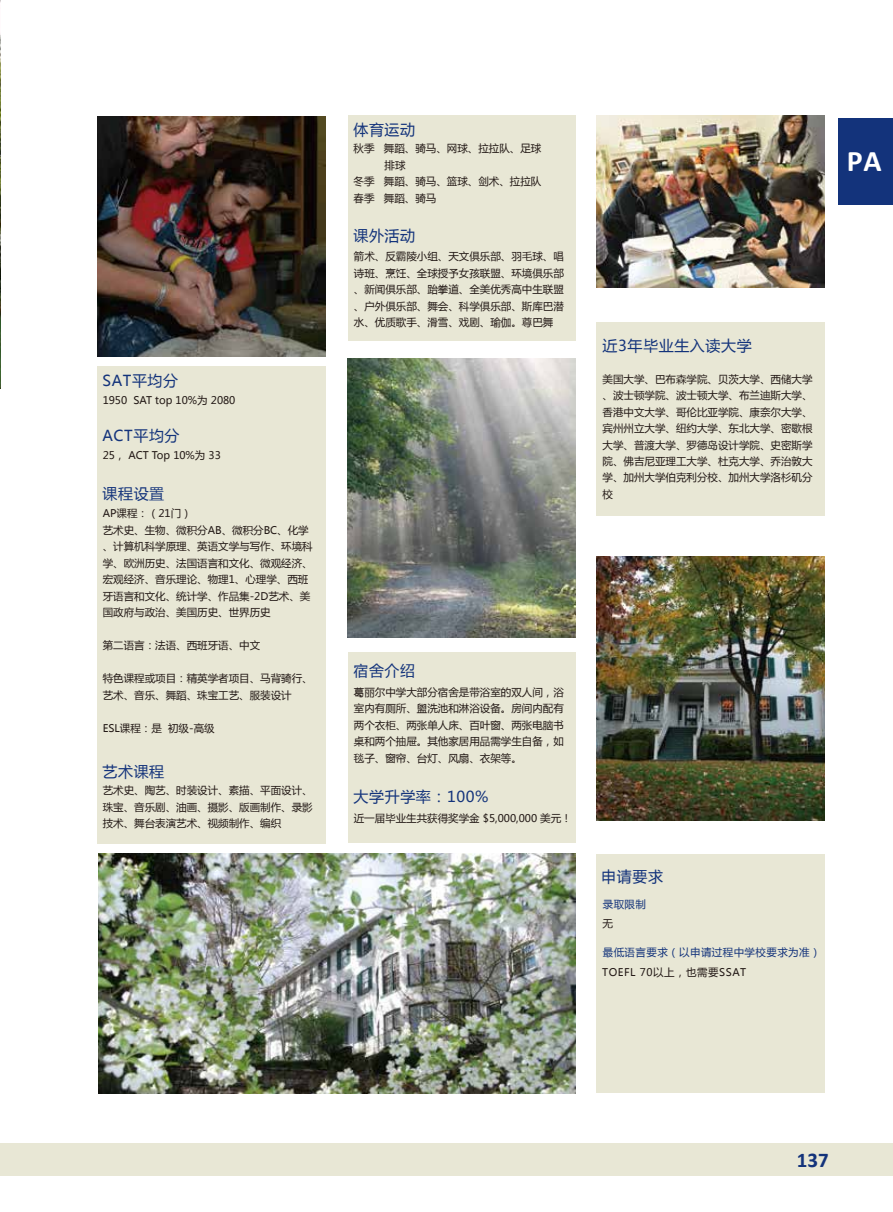
<style>
.page{position:relative;width:893px;height:1212px;background:#fff}
.page>*{position:absolute;margin:0;border:0;box-sizing:border-box;transform-origin:0 0}
.t1{font:700 30px "Calibri";color:#fff}
.t2{font:700 21px "Calibri";color:#13337b}
.t3{font:15px "Microsoft Ya Hei";letter-spacing:.04em;color:#13337b}
.t4{font:10.5px/16.5px "Microsoft Ya Hei";color:#221815;text-align:justify}
.t5{font:10.5px "Microsoft Ya Hei";letter-spacing:.04em;color:#13337b}
.t6{font:10.5px "Microsoft Ya Hei";letter-spacing:.05em;color:#221815}
</style>
<div class="page">
<div style="left:348px;top:652px;width:227px;height:191px;background:#e8e7d5"></div>
<div style="left:597px;top:323px;width:228px;height:193px;background:#e8e7d5"></div>
<div style="left:597px;top:854px;width:228px;height:238px;background:#e8e7d5"></div>
<div style="left:348px;top:116px;width:227px;height:225px;background:#e8e7d5"></div>
<div style="left:97px;top:366px;width:228px;height:477px;background:#e8e7d5"></div>
<img style="left:0;top:0;width:1px;height:389px">
<div style="left:0;top:1143px;width:893px;height:33px;background:#e8e7d5"></div>
<div style="left:838px;top:118px;width:55px;height:87px;background:#13337b"></div>
<img style="left:97px;top:116px;width:228px;height:240px">
<img style="left:98px;top:854px;width:477px;height:239px">
<img style="left:597px;top:116px;width:228px;height:172px">
<img style="left:597px;top:557px;width:228px;height:263px">
<img style="left:348px;top:359px;width:227px;height:279px">
<h3 class="t3" style="left:353px;top:119px;width:63px">体育运动</h3>
<p class="t4" style="left:354px;top:140px;width:189px">秋季 舞蹈、骑马、网球、拉拉队、足球</p>
<p class="t4" style="left:385px;top:157px;width:22px">排球</p>
<p class="t4" style="left:354px;top:173px;width:189px">冬季 舞蹈、骑马、篮球、剑术、拉拉队</p>
<p class="t4" style="left:354px;top:190px;width:84px">春季 舞蹈、骑马</p>
<h3 class="t3" style="left:353px;top:225px;width:63px">课外活动</h3>
<h3 class="t3" style="left:102px;top:371px;width:77px">SAT平均分</h3>
<p class="t4" style="left:103px;top:392px;width:134px">1950 SAT top 10%为 2080</p>
<h3 class="t3" style="left:102px;top:426px;width:79px">ACT平均分</h3>
<p class="t4" style="left:103px;top:447px;width:120px">25， ACT Top 10%为 33</p>
<p class="t4" style="left:354px;top:248px;width:211px">箭术、反霸陵小组、天文俱乐部、羽毛球、唱诗班、烹饪、全球授予女孩联盟、环境俱乐部、新闻俱乐部、跆拳道、全美优秀高中生联盟、户外俱乐部、舞会、科学俱乐部、斯库巴潜水、优质歌手、滑雪、戏剧、瑜伽。尊巴舞</p>
<h3 class="t3" style="left:102px;top:484px;width:63px">课程设置</h3>
<p class="t4" style="left:103px;top:505px;width:211px;text-align:left">AP课程：（21门）<br>艺术史、生物、微积分AB、微积分BC、化学、计算机科学原理、英语文学与写作、环境科学、欧洲历史、法国语言和文化、微观经济、宏观经济、音乐理论、物理1、心理学、西班牙语言和文化、统计学、作品集-2D艺术、美国政府与政治、美国历史、世界历史</p>
<p class="t4" style="left:103px;top:637px;width:159px">第二语言：法语、西班牙语、中文</p>
<p class="t4" style="left:103px;top:670px;width:211px">特色课程或项目：精英学者项目、马背骑行、艺术、音乐、舞蹈、珠宝工艺、服装设计</p>
<p class="t4" style="left:103px;top:719px;width:113px">ESL课程：是 初级-高级</p>
<h3 class="t3" style="left:102px;top:761px;width:63px">艺术课程</h3>
<p class="t4" style="left:103px;top:782px;width:211px">艺术史、陶艺、时装设计、素描、平面设计、珠宝、音乐剧、油画、摄影、版画制作、录影技术、舞台表演艺术、视频制作、编织</p>
<h3 class="t3" style="left:354px;top:786px;width:136px">大学升学率：100%</h3>
<h3 class="t3" style="left:353px;top:660px;width:63px">宿舍介绍</h3>
<p class="t4" style="left:354px;top:683px;width:211px">葛丽尔中学大部分宿舍是带浴室的双人间，浴室内有厕所、盥洗池和淋浴设备。房间内配有两个衣柜、两张单人床、百叶窗、两张电脑书桌和两个抽屉。其他家居用品需学生自备，如毯子、窗帘、台灯、风扇、衣架等。</p>
<p class="t4" style="left:354px;top:809px;width:220px">近一届毕业生共获得奖学金 $5,000,000 美元！</p>
<h1 class="t1" style="left:847px;top:140px;width:36px">PA</h1>
<h3 class="t3" style="left:603px;top:335px;width:151px">近3年毕业生入读大学</h3>
<p class="t4" style="left:603px;top:370px;width:211px">美国大学、巴布森学院、贝茨大学、西储大学、波士顿学院、波士顿大学、布兰迪斯大学、香港中文大学、哥伦比亚学院、康奈尔大学、宾州州立大学、纽约大学、东北大学、密歇根大学、普渡大学、罗德岛设计学院、史密斯学院、佛吉尼亚理工大学、杜克大学、乔治敦大学、加州大学伯克利分校、加州大学洛杉矶分校</p>
<h3 class="t3" style="left:601px;top:866px;width:63px">申请要求</h3>
<p class="t5" style="left:603px;top:897px;width:45px">录取限制</p>
<p class="t5" style="left:603px;top:945px;width:219px">最低语言要求（以申请过程中学校要求为准）</p>
<p class="t6" style="left:602px;top:965px;width:146px">TOEFL 70以上，也需要SSAT</p>
<p class="t4" style="left:603px;top:914px;width:12px">无</p>
<h2 class="t2" style="left:797px;top:1145px;width:33px">137</h2>
</div>
